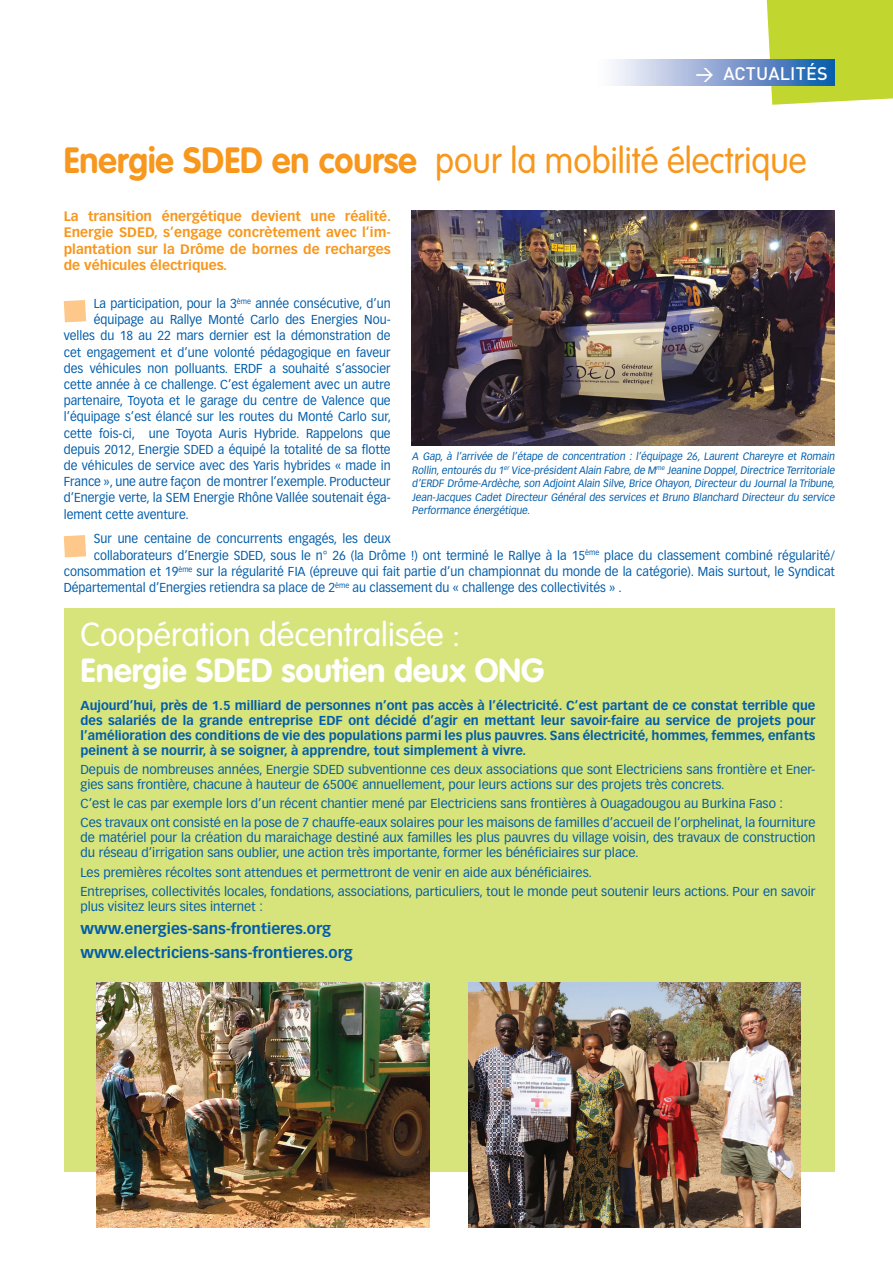
<style>
.page{position:relative;width:893px;height:1263px;background:#fff}
.page>*{position:absolute;margin:0;border:0;box-sizing:border-box;transform-origin:0 0}
.t1{font:300 36px "VAG Rounded";color:#f7971d;scale:.95 1}
.t2{font:300 33px "VAG Rounded";color:#fff}
.t3{font:700 33px "VAG Rounded";color:#fff}
.t4{font:500 18px "DIN";letter-spacing:.01em;color:#fff}
.t5{font:700 15px/23.5px "Vectora LH";color:#015dab}
.t6{font:700 13.5px/16.5px "Vectora LH";color:#f7971d;text-align:justify}
.t7{font:12.75px "Vectora LH";color:#015dab;scale:.95 1}
.t8{font:12.75px/15px "Vectora LH";color:#015dab}
.t9{font:700 12.75px/15px "Vectora LH";color:#015dab;text-align:justify}
.t10{font:10.5px/13.5px "Vectora LH";color:#015dab;text-align:justify;scale:.95 1}
.s1{font-weight:700}
.s2{font-family:"Euro Mono"}
</style>
<div class="page">
<svg style="left:767px;top:0;width:126px;height:105px;background:#c2d73b"></svg>
<div style="left:595px;top:60px;width:239px;height:25px;background:linear-gradient(to right,#fff,#1257aa)"></div>
<svg style="left:64px;top:300px;width:22px;height:22px"></svg>
<svg style="left:64px;top:535px;width:22px;height:22px"></svg>
<div style="left:64px;top:608px;width:771px;height:564px;background:#d7e37b"></div>
<img style="left:96px;top:982px;width:333px;height:245px">
<img style="left:468px;top:982px;width:333px;height:245px">
<img style="left:412px;top:210px;width:423px;height:236px">
<h3 class="t4" style="left:695px;top:61px;width:134px">&gt; ACTUALITÉS</h3>
<h1 class="t1" style="left:64px;top:140px;width:783px"><span class="s1">Energie SDED en course</span> pour la mobilité électrique</h1>
<p class="t6" style="left:64px;top:208px;width:329px">La transition énergétique devient une réalité.<br>Energie SDED, s’engage concrètement avec l’im&shy;plantation sur la Drôme de bornes de recharges de véhicules électriques.</p>
<p class="t7" style="left:94px;top:296px;width:314px">La participation, pour la 3<sup>ème</sup> année consécutive, d’un</p>
<p class="t7" style="left:94px;top:312px;width:314px">équipage au Rallye Monté Carlo des Energies Nou-</p>
<p class="t7" style="left:64px;top:328px;width:346px">velles du 18 au 22 mars dernier est la démonstration de</p>
<p class="t7" style="left:64px;top:345px;width:346px">cet engagement et d’une volonté pédagogique en faveur</p>
<p class="t7" style="left:64px;top:361px;width:346px">des véhicules non polluants. ERDF a souhaité s’associer</p>
<p class="t7" style="left:64px;top:377px;width:346px">cette année à ce challenge. C’est également avec un autre</p>
<p class="t7" style="left:64px;top:393px;width:346px">partenaire, Toyota et le garage du centre de Valence que</p>
<p class="t7" style="left:64px;top:409px;width:346px">l’équipage s’est élancé sur les routes du Monté Carlo sur,</p>
<p class="t7" style="left:64px;top:426px;width:346px">cette fois-ci, une Toyota Auris Hybride. Rappelons que</p>
<p class="t7" style="left:64px;top:442px;width:346px">depuis 2012, Energie SDED a équipé la totalité de sa flotte</p>
<p class="t7" style="left:64px;top:458px;width:346px">de véhicules de service avec des Yaris hybrides « made in</p>
<p class="t7" style="left:64px;top:474px;width:346px">France », une autre façon de montrer l’exemple. Producteur</p>
<p class="t7" style="left:64px;top:490px;width:346px">d’Energie verte, la SEM Energie Rhône Vallée soutenait éga-</p>
<p class="t7" style="left:64px;top:507px;width:133px">lement cette aventure.</p>
<p class="t7" style="left:94px;top:531px;width:314px">Sur une centaine de concurrents engagés, les deux</p>
<p class="t7" style="left:94px;top:548px;width:781px">collaborateurs d’Energie SDED, sous le n° 26 (la Drôme !) ont terminé le Rallye à la 15<sup>ème</sup> place du classement combiné régularité/</p>
<p class="t7" style="left:64px;top:564px;width:813px">consommation et 19<sup>ème</sup> sur la régularité FIA (épreuve qui fait partie d’un championnat du monde de la catégorie). Mais surtout, le Syndicat</p>
<p class="t7" style="left:64px;top:580px;width:589px">Départemental d’Energies retiendra sa place de 2<sup>ème</sup> au classement du « challenge des collectivités » .</p>
<p class="t10" style="left:412px;top:450px;width:449px">A Gap, à l’arrivée de l’étape de concentration : l’équipage 26, Laurent Chareyre et Romain Rollin,entourés du 1<sup>er</sup> Vice-président Alain Fabre,de M<sup>me</sup> Jeanine Doppel,Directrice Territoriale d’ERDF Drôme-Ardèche, son Adjoint Alain Silve, Brice Ohayon, Directeur du Journal la Tribune, Jean-Jacques Cadet Directeur Général des services et Bruno Blanchard Directeur du service Performance énergétique.</p>
<h2 class="t2" style="left:80px;top:615px;width:381px">Coopération décentralisée :</h2>
<h2 class="t3" style="left:80px;top:651px;width:465px">Energie SDED soutien deux ONG</h2>
<p class="t9" style="left:80px;top:697px;width:736px">Aujourd’hui, près de 1.5 milliard de personnes n’ont pas accès à l’électricité. C’est partant de ce constat terrible que des salariés de la grande entreprise EDF ont décidé d’agir en mettant leur savoir-faire au service de projets pour l’amélioration des conditions de vie des populations parmi les plus pauvres. Sans électricité, hommes, femmes, enfants peinent à se nourrir, à se soigner, à apprendre, tout simplement à vivre.</p>
<p class="t8" style="left:80px;top:762px;width:736px">Depuis de nombreuses années, Energie SDED subventionne ces deux associations que sont Electriciens sans frontière et Ener&shy;gies sans frontière, chacune à hauteur de 6500<span class="s2">e</span> annuellement, pour leurs actions sur des projets très concrets.</p>
<p class="t8" style="left:80px;top:794px;width:736px;line-height:19.2px">C’est le cas par exemple lors d’un récent chantier mené par Electriciens sans frontières à Ouagadougou au Burkina Faso :<br>Ces travaux ont consisté en la pose de 7 chauffe-eaux solaires pour les maisons de familles d’accueil de l’orphelinat, la fourniture</p>
<p class="t8" style="left:80px;top:830px;width:737px">de matériel pour la création du maraichage destiné aux familles les plus pauvres du village voisin, des travaux de construction du réseau d’irrigation sans oublier, une action très importante, former les bénéficiaires sur place.</p>
<p class="t8" style="left:80px;top:862px;width:736px;line-height:19.2px">Les premières récoltes sont attendues et permettront de venir en aide aux bénéficiaires.<br>Entreprises, collectivités locales, fondations, associations, particuliers, tout le monde peut soutenir leurs actions. Pour en savoir</p>
<p class="t8" style="left:80px;top:899px;width:184px">plus visitez leurs sites internet :</p>
<p class="t5" style="left:80px;top:917px;width:274px">www.energies-sans-frontieres.org www.electriciens-sans-frontieres.org</p>
</div>
